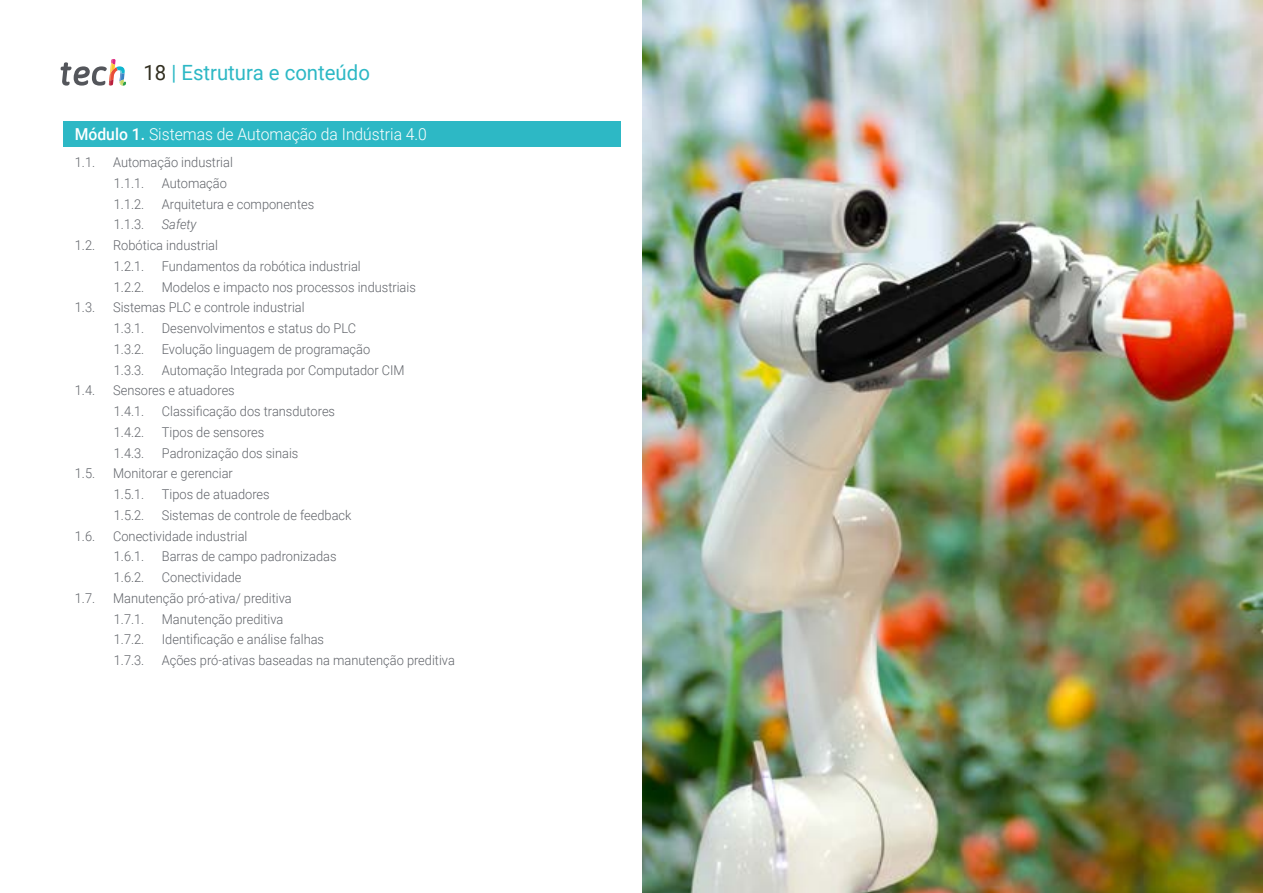
<style>
.page{position:relative;width:1263px;height:893px;background:#fff}
.page>*{position:absolute;margin:0;border:0;box-sizing:border-box;transform-origin:0 0}
.t1{font:21px "Roboto";color:#2db8c5}
.t2{font:300 16.5px "Roboto";color:#fff;scale:.95 1}
.t3{font:300 13.5px/20.7px "Roboto";color:#61646a;scale:.95 1}
.t4{font:italic 300 13.5px "Roboto";color:#61646a;scale:.95 1}
.s1{color:#312e20}
.s2{font-weight:500}
</style>
<div class="page">
<div style="left:64px;top:121px;width:557px;height:25px;background:#2db8c5"></div>
<svg style="left:61px;top:59px;width:65px;height:27px"></svg>
<img style="left:642px;top:0;width:621px;height:893px">
<h1 class="t1" style="left:144px;top:57px;width:228px"><span class="s1">18</span> | Estrutura e conteúdo</h1>
<p class="t2" style="left:75px;top:123px;width:372px"><span class="s2">Módulo 1.</span> Sistemas de Automação da Indústria 4.0</p>
<p class="t3" style="left:75px;top:151px;width:23px">1.1.</p>
<p class="t3" style="left:113px;top:151px;width:128px">Automação industrial<br>1.1.1.</p>
<p class="t3" style="left:162px;top:172px;width:70px">Automação</p>
<p class="t3" style="left:114px;top:193px;width:34px">1.1.2.</p>
<p class="t3" style="left:162px;top:193px;width:162px">Arquitetura e componentes</p>
<p class="t3" style="left:114px;top:214px;width:34px">1.1.3.</p>
<p class="t4" style="left:162px;top:215px;width:38px">Safety</p>
<p class="t3" style="left:75px;top:234px;width:23px">1.2.</p>
<p class="t3" style="left:113px;top:234px;width:112px">Robótica industrial<br>1.2.1.</p>
<p class="t3" style="left:162px;top:255px;width:211px">Fundamentos da robótica industrial</p>
<p class="t3" style="left:114px;top:276px;width:34px">1.2.2.</p>
<p class="t3" style="left:162px;top:276px;width:269px">Modelos e impacto nos processos industriais</p>
<p class="t3" style="left:75px;top:297px;width:23px">1.3.</p>
<p class="t3" style="left:113px;top:297px;width:203px">Sistemas PLC e controle industrial<br>1.3.1.</p>
<p class="t3" style="left:162px;top:317px;width:206px">Desenvolvimentos e status do PLC</p>
<p class="t3" style="left:114px;top:338px;width:34px">1.3.2.</p>
<p class="t3" style="left:162px;top:338px;width:221px">Evolução linguagem de programação</p>
<p class="t3" style="left:114px;top:359px;width:34px">1.3.3.</p>
<p class="t3" style="left:162px;top:359px;width:257px">Automação Integrada por Computador CIM</p>
<p class="t3" style="left:75px;top:380px;width:23px">1.4.</p>
<p class="t3" style="left:113px;top:380px;width:130px">Sensores e atuadores<br>1.4.1.</p>
<p class="t3" style="left:162px;top:400px;width:184px">Classificação dos transdutores</p>
<p class="t3" style="left:114px;top:421px;width:34px">1.4.2.</p>
<p class="t3" style="left:162px;top:421px;width:109px">Tipos de sensores</p>
<p class="t3" style="left:114px;top:442px;width:34px">1.4.3.</p>
<p class="t3" style="left:162px;top:442px;width:145px">Padronização dos sinais</p>
<p class="t3" style="left:75px;top:463px;width:23px">1.5.</p>
<p class="t3" style="left:113px;top:463px;width:128px">Monitorar e gerenciar<br>1.5.1.</p>
<p class="t3" style="left:162px;top:483px;width:115px">Tipos de atuadores</p>
<p class="t3" style="left:114px;top:504px;width:34px">1.5.2.</p>
<p class="t3" style="left:162px;top:504px;width:201px">Sistemas de controle de feedback</p>
<p class="t3" style="left:75px;top:525px;width:23px">1.6.</p>
<p class="t3" style="left:113px;top:525px;width:143px">Conectividade industrial<br>1.6.1.</p>
<p class="t3" style="left:162px;top:546px;width:185px">Barras de campo padronizadas</p>
<p class="t3" style="left:114px;top:566px;width:34px">1.6.2.</p>
<p class="t3" style="left:162px;top:566px;width:85px">Conectividade</p>
<p class="t3" style="left:75px;top:587px;width:23px">1.7.</p>
<p class="t3" style="left:113px;top:587px;width:190px">Manutenção pró-ativa/ preditiva<br>1.7.1.</p>
<p class="t3" style="left:162px;top:608px;width:129px">Manutenção preditiva</p>
<p class="t3" style="left:114px;top:629px;width:34px">1.7.2.</p>
<p class="t3" style="left:162px;top:629px;width:172px">Identificação e análise falhas</p>
<p class="t3" style="left:114px;top:649px;width:34px">1.7.3.</p>
<p class="t3" style="left:162px;top:649px;width:310px">Ações pró-ativas baseadas na manutenção preditiva</p>
</div>
